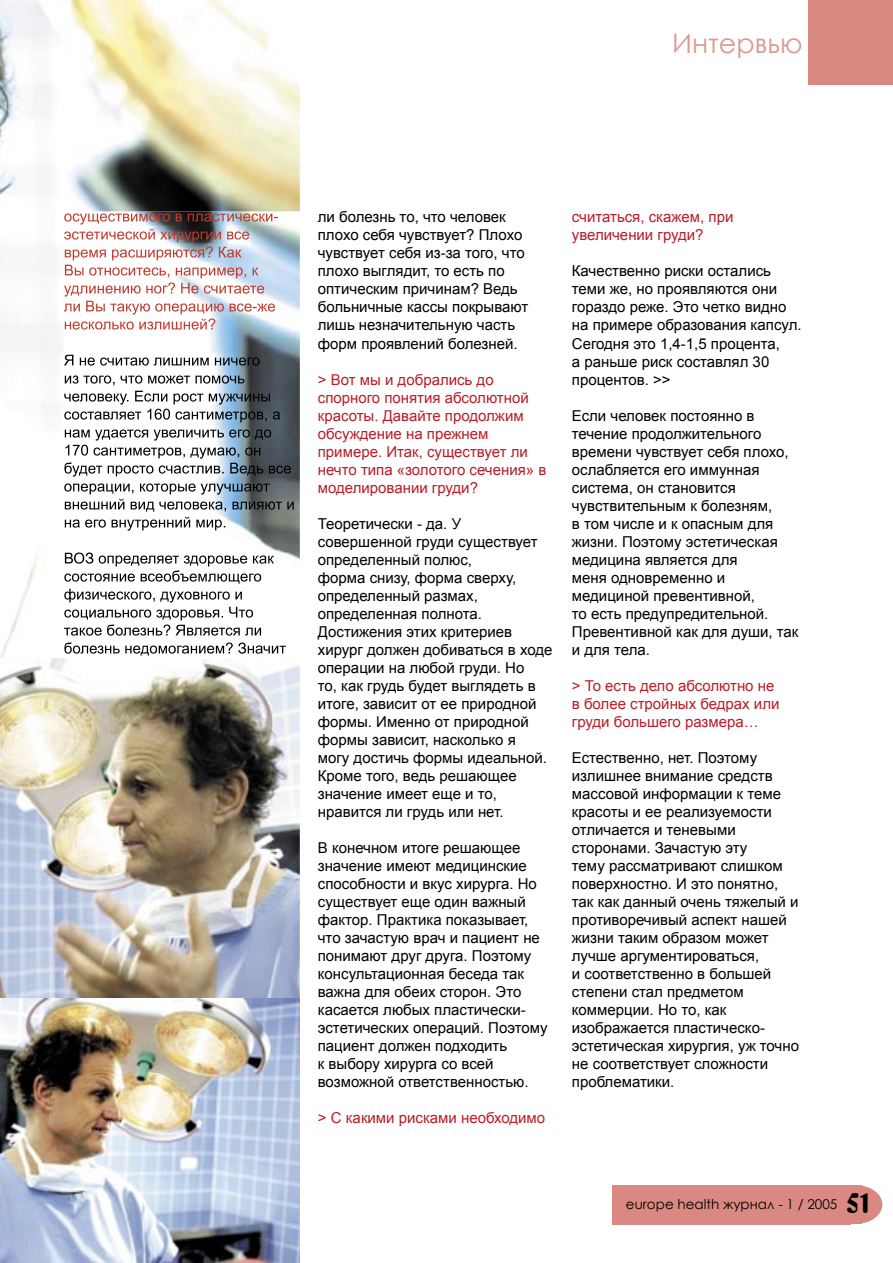
<style>
.page{position:relative;width:893px;height:1263px;background:#fff}
.page>*{position:absolute;margin:0;border:0;box-sizing:border-box;transform-origin:0 0}
.t1{font:27px "Century Gothic";color:#de9891}
.t2{font:15px/18px "Arial";color:#000}
.t3{font:15px/18px "Arial";color:#b81d29}
.t4{font:13.5px "Century Gothic";color:#000}
.s1{font-family:"Amelia BT";font-size:27px}
</style>
<div class="page">
<img style="left:0;top:0;width:300px;height:1263px">
<img style="left:64px;top:212px;width:236px;height:446px">
<img style="left:64px;top:658px;width:236px;height:1px">
<img style="left:64px;top:213px;width:214px;height:12px">
<img style="left:64px;top:229px;width:186px;height:14px">
<img style="left:65px;top:246px;width:176px;height:14px">
<img style="left:65px;top:265px;width:193px;height:13px">
<img style="left:64px;top:282px;width:201px;height:15px">
<img style="left:64px;top:301px;width:212px;height:14px">
<img style="left:65px;top:318px;width:150px;height:12px">
<img style="left:64px;top:355px;width:196px;height:11px">
<img style="left:65px;top:375px;width:180px;height:11px">
<img style="left:64px;top:391px;width:207px;height:14px">
<img style="left:64px;top:409px;width:217px;height:13px">
<img style="left:65px;top:429px;width:207px;height:12px">
<img style="left:65px;top:445px;width:196px;height:14px">
<img style="left:64px;top:462px;width:228px;height:15px">
<img style="left:64px;top:483px;width:206px;height:12px">
<img style="left:65px;top:499px;width:230px;height:13px">
<img style="left:65px;top:517px;width:162px;height:14px">
<img style="left:65px;top:552px;width:209px;height:14px">
<img style="left:64px;top:570px;width:198px;height:14px">
<img style="left:64px;top:589px;width:179px;height:14px">
<img style="left:64px;top:607px;width:190px;height:13px">
<img style="left:64px;top:624px;width:198px;height:12px">
<img style="left:64px;top:642px;width:222px;height:14px">
<div style="left:808px;top:0;width:85px;height:85px;background:#d98981"></div>
<div style="left:613px;top:1185px;width:249px;height:39px;background:#d98981"></div>
<div style="left:831px;top:1185px;width:51px;height:39px;background:#d98981;border-radius:50%"></div>
<h1 class="t1" style="left:672px;top:24px;width:132px">Интервью</h1>
<p class="t2" style="left:318px;top:208px;width:212px">ли болезнь то, что человек плохо себя чувствует? Плохо чувствует себя из-за того, что плохо выглядит, то есть по оптическим причинам? Ведь больничные кассы покрывают лишь незначительную часть форм проявлений болезней.</p>
<p class="t3" style="left:318px;top:370px;width:230px">&gt; Вот мы и добрались до спорного понятия абсолютной красоты. Давайте продолжим обсуждение на прежнем примере. Итак, существует ли нечто типа «золотого сечения» в моделировании груди?</p>
<p class="t2" style="left:318px;top:514px;width:236px">Теоретически - да. У совершенной груди существует определенный полюс,<br>форма снизу, форма сверху, определенный размах, определенная полнота.<br>Достижения этих критериев хирург должен добиваться в ходе операции на любой груди. Но<br>то, как грудь будет выглядеть в итоге, зависит от ее природной формы. Именно от природной формы зависит, насколько я<br>могу достичь формы идеальной.<br>Кроме того, ведь решающее значение имеет еще и то, нравится ли грудь или нет.</p>
<p class="t2" style="left:318px;top:838px;width:231px">В конечном итоге решающее значение имеют медицинские способности и вкус хирурга. Но существует еще один важный фактор. Практика показывает, что зачастую врач и пациент не понимают друг друга. Поэтому консультационная беседа так важна для обеих сторон. Это касается любых пластически&shy;эстетических операций. Поэтому пациент должен подходить<br>к выбору хирурга со всей возможной ответственностью.</p>
<p class="t3" style="left:318px;top:1108px;width:229px">&gt; С какими рисками необходимо</p>
<p class="t3" style="left:572px;top:208px;width:163px">считаться, скажем, при увеличении груди?</p>
<p class="t2" style="left:572px;top:262px;width:231px">Качественно риски остались теми же, но проявляются они гораздо реже. Это четко видно на примере образования капсул.<br>Сегодня это 1,4-1,5 процента,<br>а раньше риск составлял 30 процентов. &gt;&gt;</p>
<p class="t2" style="left:572px;top:406px;width:228px">Если человек постоянно в течение продолжительного времени чувствует себя плохо, ослабляется его иммунная система, он становится чувствительным к болезням,<br>в том числе и к опасным для жизни. Поэтому эстетическая медицина является для<br>меня одновременно и медициной превентивной,<br>то есть предупредительной.<br>Превентивной как для души, так и для тела.</p>
<p class="t3" style="left:572px;top:676px;width:209px">&gt; То есть дело абсолютно не в более стройных бедрах или груди большего размера…</p>
<p class="t2" style="left:572px;top:748px;width:229px">Естественно, нет. Поэтому излишнее внимание средств массовой информации к теме красоты и ее реализуемости отличается и теневыми сторонами. Зачастую эту<br>тему рассматривают слишком поверхностно. И это понятно, так как данный очень тяжелый и противоречивый аспект нашей жизни таким образом может лучше аргументироваться,<br>и соответственно в большей степени стал предметом коммерции. Но то, как изображается пластическо&shy;эстетическая хирургия, уж точно не соответствует сложности проблематики.</p>
<p class="t4" style="left:626px;top:1194px;width:246px">europe health журнал - 1 / 2005 <span class="s1">51</span></p>
</div>
